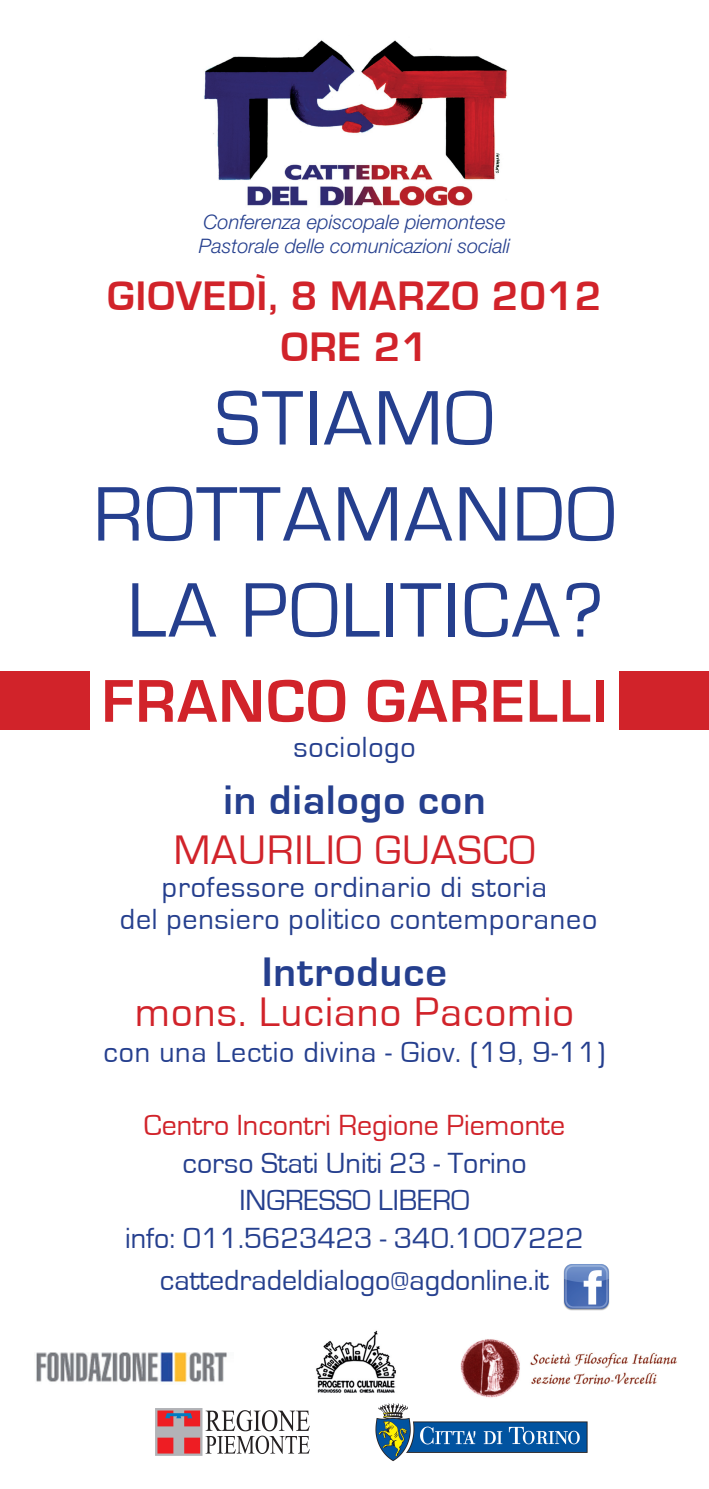
<style>
.page{position:relative;width:709px;height:1489px;background:#fff}
.page>*{position:absolute;margin:0;border:0;box-sizing:border-box;transform-origin:0 0}
.t1{font:80px "Eurostile";letter-spacing:.025em;color:#253f8e}
.t2{font:700 62.5px "Eurostile";letter-spacing:.025em;color:#d1232a}
.t3{font:42.5px "Eurostile";letter-spacing:.025em;color:#d1232a}
.t4{font:700 42.5px/51px "Eurostile";letter-spacing:.025em;color:#d1232a}
.t5{font:700 42.5px "Eurostile";letter-spacing:.025em;color:#253f8e}
.t6{font:30px/32.5px "Eurostile";letter-spacing:.025em;color:#253f8e;text-align:center}
.t7{font:30px/37.5px "Eurostile";color:#253f8e;text-align:center}
.t8{font:30px "Eurostile";color:#d1232a}
.t9{font:italic 300 20px/24px "Helvetica Neue";color:#253f8e}
</style>
<div class="page">
<img style="left:316px;top:1330px;width:80px;height:63px">
<img style="left:204px;top:40px;width:303px;height:166px">
<img style="left:375px;top:1403px;width:213px;height:58px">
<img style="left:156px;top:1408px;width:154px;height:46px">
<img style="left:36px;top:1352px;width:191px;height:31px">
<img style="left:461px;top:1339px;width:216px;height:59px">
<div style="left:0;top:671px;width:709px;height:58px;background:#d1232a"></div>
<div style="left:90px;top:660px;width:529px;height:151px;background:#fff"></div>
<img style="left:563px;top:1264px;width:47px;height:47px">
<p class="t9" style="left:199px;top:210px;width:313px">Conferenza episcopale piemontese<br>Pastorale delle comunicazioni sociali</p>
<h3 class="t4" style="left:281px;top:271px;width:322px;text-indent:-173px">GIOVEDì, 8 MARZO 2012<br>ORE</h3>
<h3 class="t4" style="left:373px;top:322px;width:56px">21</h3>
<h1 class="t1" style="left:215px;top:375px;width:272px">Stiamo</h1>
<h1 class="t1" style="left:93px;top:471px;width:47px">rott</h1>
<h1 class="t1" style="left:282px;top:471px;width:326px">aman do</h1>
<h1 class="t1" style="left:127px;top:567px;width:152px">l a politic</h1>
<h1 class="t1" style="left:511px;top:567px;width:94px">a?</h1>
<h2 class="t2" style="left:101px;top:667px;width:507px">Franco Garelli</h2>
<p class="t6" style="left:293px;top:731px;width:124px">sociologo</p>
<h3 class="t5" style="left:223px;top:777px;width:264px">in dialogo con</h3>
<h3 class="t3" style="left:174px;top:827px;width:363px">MAURILIO GUASCO</h3>
<p class="t6" style="left:120px;top:871px;width:479px">professore ordinario di storia<br>del pensiero politico contemporaneo</p>
<h3 class="t5" style="left:262px;top:948px;width:186px">Introduce</h3>
<h3 class="t3" style="left:135px;top:988px;width:440px">mons. Luciano Pacomio</h3>
<p class="t6" style="left:104px;top:1036px;width:503px">con una Lectio divina - Giov. (19, 9-11)</p>
<p class="t8" style="left:144px;top:1109px;width:423px">Centro Incontri Regione Piemonte</p>
<p class="t7" style="left:125px;top:1144px;width:460px">corso Stati Uniti 23 - Torino<br>INGRESSO LIBERO<br>info: 011.5623423 - 340.1007222</p>
<p class="t7" style="left:160px;top:1262px;width:391px">cattedradeldialogo@agdonline.it</p>
</div>
